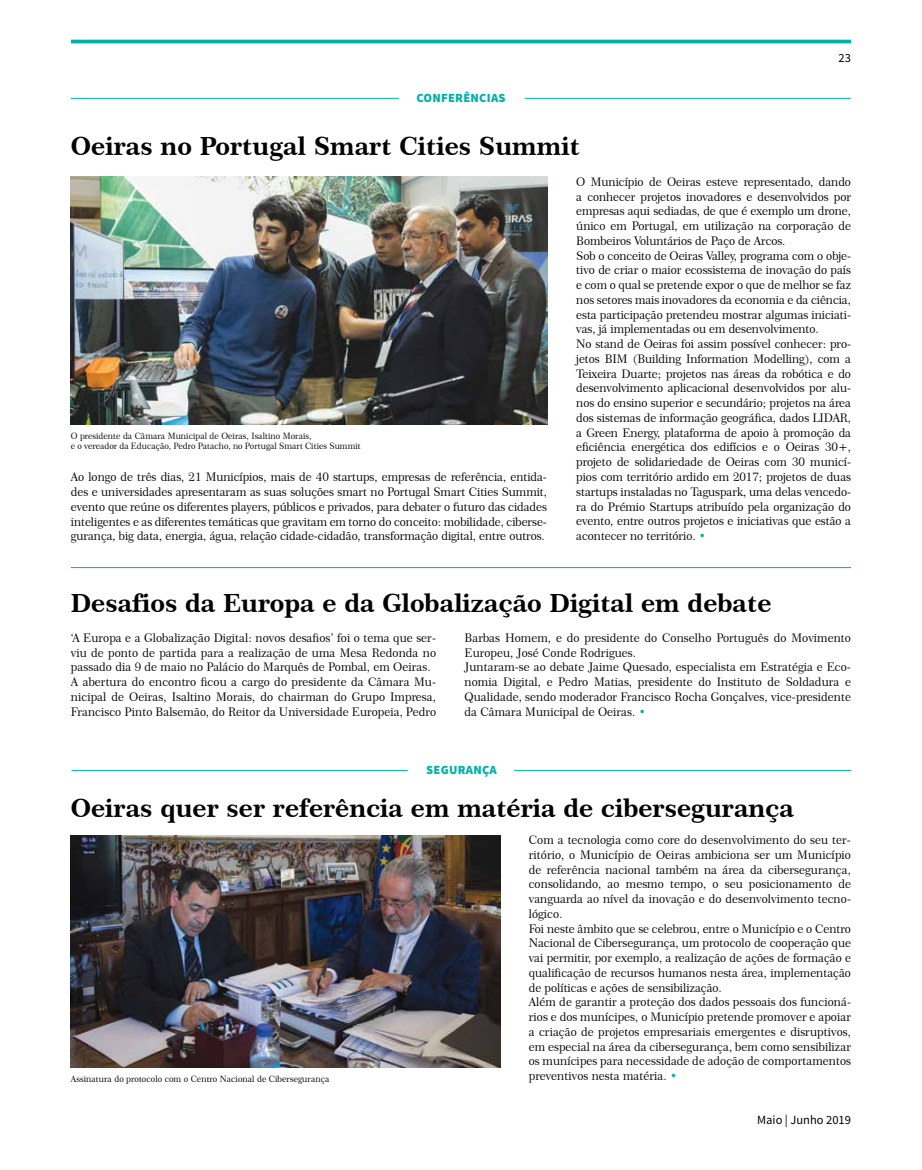
<style>
.page{position:relative;width:922px;height:1170px;background:#fff}
.page>*{position:absolute;margin:0;border:0;box-sizing:border-box;transform-origin:0 0}
.t1{font:25px "Century 751 BT Bold B";color:#000}
.t2{font:900 12.5px "Source Sans Pro";letter-spacing:.02em;color:#00b1a9}
.t3{font:12.5px "Source Sans Pro";color:#000}
.t4{font:11.88px/14.8px "Century 751 BT Roman B";letter-spacing:-.005em;color:#000}
.t5{font:8.75px/10px "Century 751 BT Roman B";color:#000}
.s1{font-family:"Century 751 BT Bold B";color:#00b1a9}
</style>
<div class="page">
<hr style="left:71px;top:40px;width:779px;height:3px;background:#00b1a9">
<hr style="left:71px;top:770px;width:336px;height:1px;background:#00b1a9">
<hr style="left:71px;top:98px;width:328px;height:1px;background:#00b1a9">
<hr style="left:524px;top:98px;width:326px;height:1px;background:#00b1a9">
<hr style="left:514px;top:770px;width:337px;height:1px;background:#00b1a9">
<img style="left:71px;top:177px;width:476px;height:248px">
<hr style="left:71px;top:567px;width:779px;height:1px;background:#00b1a9">
<img style="left:71px;top:835px;width:429px;height:232px">
<p class="t2" style="left:416px;top:89px;width:91px">CONFERÊNCIAS</p>
<h1 class="t1" style="left:71px;top:131px;width:510px">Oeiras no Portugal Smart Cities Summit</h1>
<p class="t3" style="left:838px;top:50px;width:14px">23</p>
<p class="t5" style="left:71px;top:431px;width:291px">O presidente da Câmara Municipal de Oeiras, Isaltino Morais,<br>e o vereador da Educação, Pedro Patacho, no Portugal Smart Cities Summit</p>
<p class="t4" style="left:71px;top:469px;width:477px;text-align:justify">Ao longo de três dias, 21 Municípios, mais de 40 startups, empresas de referência, entida&shy;des e universidades apresentaram as suas soluções smart no Portugal Smart Cities Summit, evento que reúne os diferentes players, públicos e privados, para debater o futuro das cidades inteligentes e as diferentes temáticas que gravitam em torno do conceito: mobilidade, ciberse&shy;gurança, big data, energia, água, relação cidade-cidadão, transformação digital, entre outros.</p>
<p class="t4" style="left:576px;top:174px;width:276px">O Município de Oeiras esteve representado, dando a conhecer projetos inovadores e desenvolvidos por empresas aqui sediadas, de que é exemplo um drone, único em Portugal, em utilização na corporação de Bombeiros Voluntários de Paço de Arcos.<br>Sob o conceito de Oeiras Valley, programa com o obje&shy;tivo de criar o maior ecossistema de inovação do país e com o qual se pretende expor o que de melhor se faz nos setores mais inovadores da economia e da ciência, esta participação pretendeu mostrar algumas iniciati&shy;vas, já implementadas ou em desenvolvimento.<br>No stand de Oeiras foi assim possível conhecer: pro&shy;jetos BIM (Building Information Modelling), com a Teixeira Duarte; projetos nas áreas da robótica e do desenvolvimento aplicacional desenvolvidos por alu&shy;nos do ensino superior e secundário; projetos na área dos sistemas de informação geográfica, dados LIDAR, a Green Energy, plataforma de apoio à promoção da eficiência energética dos edifícios e o Oeiras 30+, projeto de solidariedade de Oeiras com 30 municí&shy;pios com território ardido em 2017; projetos de duas startups instaladas no Taguspark, uma delas vencedo&shy;ra do Prémio Startups atribuído pela organização do evento, entre outros projetos e iniciativas que estão a acontecer no território. <span class="s1">•</span></p>
<h1 class="t1" style="left:71px;top:588px;width:701px">Desafios da Europa e da Globalização Digital em debate</h1>
<p class="t4" style="left:71px;top:630px;width:366px">‘A Europa e a Globalização Digital: novos desafios’ foi o tema que ser&shy;viu de ponto de partida para a realização de uma Mesa Redonda no passado dia 9 de maio no Palácio do Marquês de Pombal, em Oeiras.<br>A abertura do encontro ficou a cargo do presidente da Câmara Mu&shy;nicipal de Oeiras, Isaltino Morais, do chairman do Grupo Impresa, Francisco Pinto Balsemão, do Reitor da Universidade Europeia, Pedro</p>
<p class="t4" style="left:464px;top:630px;width:388px">Barbas Homem, e do presidente do Conselho Português do Movimento Europeu, José Conde Rodrigues.<br>Juntaram-se ao debate Jaime Quesado, especialista em Estratégia e Eco&shy;nomia Digital, e Pedro Matias, presidente do Instituto de Soldadura e Qualidade, sendo moderador Francisco Rocha Gonçalves, vice-presidente da Câmara Municipal de Oeiras. <span class="s1">•</span></p>
<p class="t2" style="left:426px;top:761px;width:72px">SEGURANÇA</p>
<h1 class="t1" style="left:71px;top:792px;width:724px">Oeiras quer ser referência em matéria de cibersegurança</h1>
<p class="t5" style="left:71px;top:1073px;width:260px">Assinatura do protocolo com o Centro Nacional de Cibersegurança</p>
<p class="t4" style="left:528px;top:832px;width:324px">Com a tecnologia como core do desenvolvimento do seu ter&shy;ritório, o Município de Oeiras ambiciona ser um Município de referência nacional também na área da cibersegurança, consolidando, ao mesmo tempo, o seu posicionamento de vanguarda ao nível da inovação e do desenvolvimento tecno&shy;lógico.<br>Foi neste âmbito que se celebrou, entre o Município e o Centro Nacional de Cibersegurança, um protocolo de cooperação que vai permitir, por exemplo, a realização de ações de formação e qualificação de recursos humanos nesta área, implementação de políticas e ações de sensibilização.<br>Além de garantir a proteção dos dados pessoais dos funcioná&shy;rios e dos munícipes, o Município pretende promover e apoiar a criação de projetos empresariais emergentes e disruptivos, em especial na área da cibersegurança, bem como sensibilizar os munícipes para necessidade de adoção de comportamentos preventivos nesta matéria. <span class="s1">•</span></p>
<p class="t3" style="left:757px;top:1112px;width:95px">Maio | Junho 2019</p>
</div>
